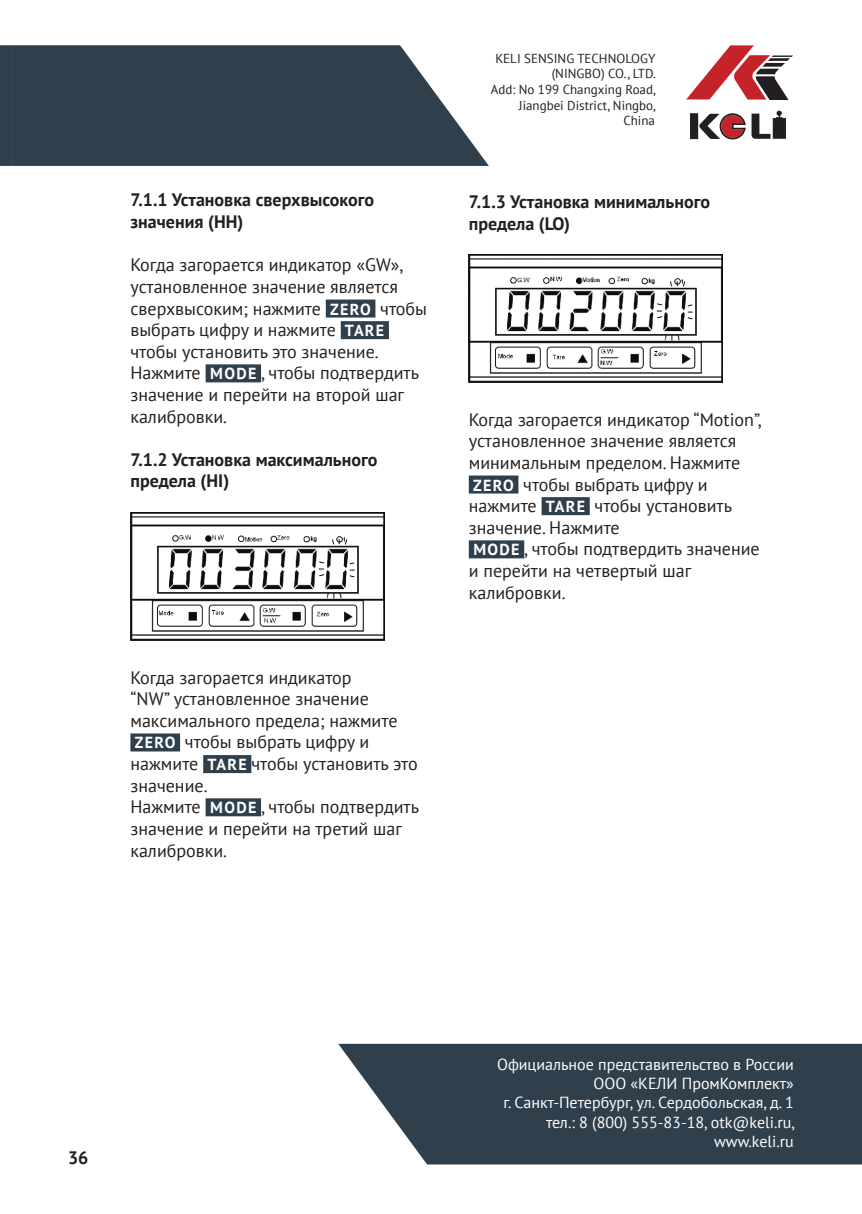
<style>
.page{position:relative;width:862px;height:1214px;background:#fff}
.page>*{position:absolute;margin:0;border:0;box-sizing:border-box;transform-origin:0 0}
.PT_Sans_9{font:18px/21.6px "PT Sans";color:#231f20}
.PT_Sans_9-2{font:700 18px/21.6px "PT Sans";color:#231f20}
.t1{font:16px/19.2px "PT Sans";color:#fff;text-align:right}
.t2{font:13px/15.6px "PT Sans";color:#231f20;text-align:right}
.s1{font-weight:700;font-size:16px;color:#fff}
</style>
<div class="page">
<svg style="left:0;top:45px;width:12px;height:121px"></svg>
<svg style="left:12px;top:45px;width:477px;height:121px;background:#42515d"></svg>
<svg style="left:686px;top:45px;width:107px;height:55px"></svg>
<svg style="left:690px;top:110px;width:96px;height:29px"></svg>
<svg style="left:338px;top:1043px;width:524px;height:121px;background:#41505c"></svg>
<div style="left:326px;top:299px;width:49px;height:18px;background:#2f3f4c"></div>
<div style="left:341px;top:321px;width:48px;height:18px;background:#2f3f4c"></div>
<div style="left:206px;top:364px;width:55px;height:18px;background:#2f3f4c"></div>
<div style="left:130px;top:733px;width:50px;height:18px;background:#2f3f4c"></div>
<div style="left:203px;top:755px;width:48px;height:18px;background:#2f3f4c"></div>
<div style="left:206px;top:798px;width:55px;height:18px;background:#2f3f4c"></div>
<img style="left:130px;top:512px;width:254px;height:128px">
<div style="left:469px;top:475px;width:49px;height:18px;background:#2f3f4c"></div>
<div style="left:541px;top:497px;width:49px;height:18px;background:#2f3f4c"></div>
<div style="left:469px;top:540px;width:55px;height:18px;background:#2f3f4c"></div>
<img style="left:469px;top:255px;width:254px;height:127px">
<p class="PT_Sans_9-2" style="left:130px;top:189px;width:245px">7.1.1 Установка сверхвысокого</p>
<p class="PT_Sans_9-2" style="left:130px;top:211px;width:114px">значения (HH)</p>
<p class="PT_Sans_9" style="left:130px;top:254px;width:298px">Когда загорается индикатор «GW», установленное значение является сверхвысоким; нажмите <span class="s1">ZERO</span> чтобы выбрать цифру и нажмите <span class="s1">TARE </span>чтобы установить это значение.</p>
<p class="PT_Sans_9" style="left:130px;top:362px;width:290px">Нажмите <span class="s1">MODE</span> , чтобы подтвердить значение и перейти на второй шаг калибровки.</p>
<p class="PT_Sans_9-2" style="left:130px;top:448px;width:248px">7.1.2 Установка максимального предела (HI)</p>
<p class="PT_Sans_9" style="left:130px;top:666px;width:289px">Когда загорается индикатор<br>“NW” установленное значение максимального предела; нажмите<br><span class="s1">ZERO</span> чтобы выбрать цифру и нажмите <span class="s1">TARE</span> чтобы установить это значение.</p>
<p class="PT_Sans_9" style="left:130px;top:795px;width:290px">Нажмите <span class="s1">MODE</span> , чтобы подтвердить значение и перейти на третий шаг калибровки.</p>
<p class="t2" style="left:491px;top:50px;width:167px">KELI SENSING TECHNOLOGY (NINGBO) CO., LTD.<br>Add: No 199 Changxing Road,<br>Jiangbei District, Ningbo,<br>China</p>
<p class="PT_Sans_9-2" style="left:469px;top:190px;width:243px">7.1.3 Установка минимального предела (LO)</p>
<p class="PT_Sans_9" style="left:469px;top:408px;width:295px">Когда загорается индикатор “Motion”, установленное значение является минимальным пределом. Нажмите<br><span class="s1">ZERO</span> чтобы выбрать цифру и нажмите <span class="s1">TARE</span> чтобы установить значение. Нажмите<br><span class="s1">MODE</span> , чтобы подтвердить значение и перейти на четвертый шаг калибровки.</p>
<p class="PT_Sans_9-2" style="left:68px;top:1145px;width:22px">36</p>
<p class="t1" style="left:497px;top:1054px;width:300px">Официальное представительство в России<br>ООО «КЕЛИ ПромКомплект»<br>г. Санкт-Петербург, ул. Сердобольская, д. 1 тел.: 8 (800) 555-83-18, otk@keli.ru, www.keli.ru</p>
</div>
